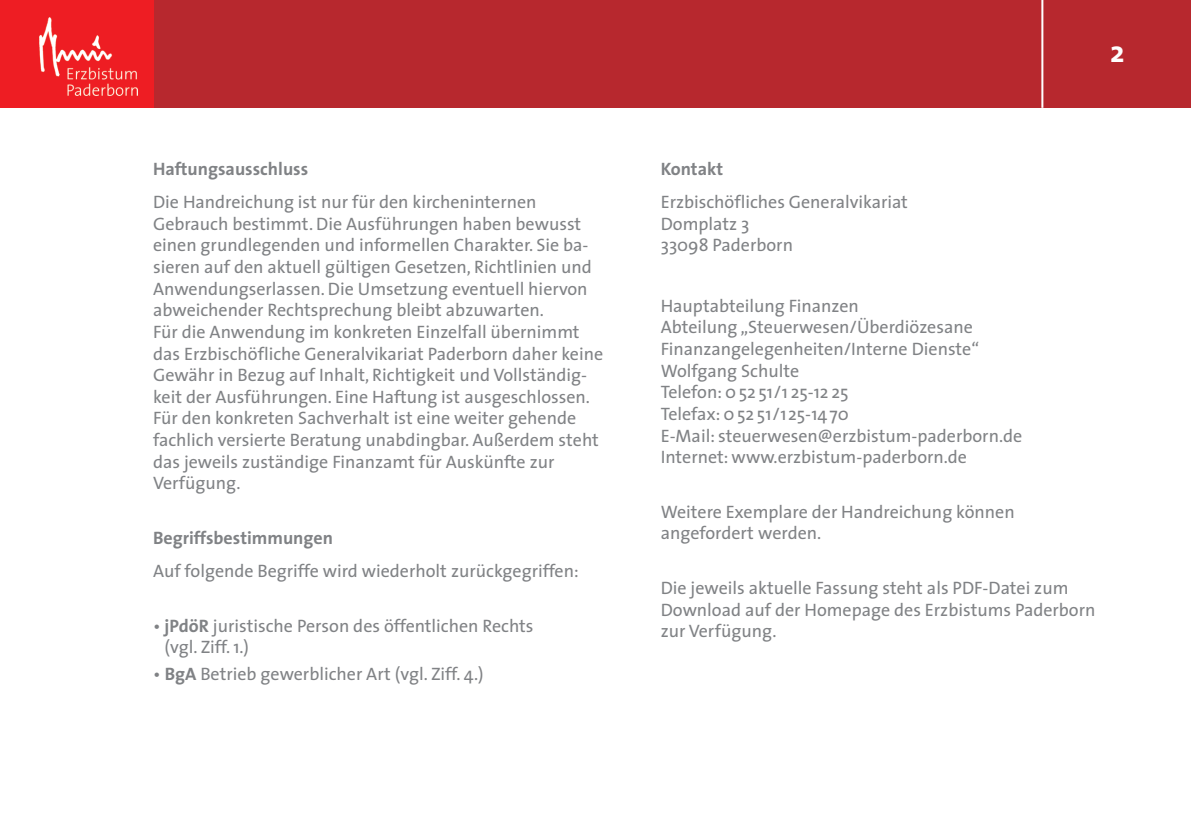
<style>
.page{position:relative;width:1191px;height:840px;background:#fff}
.page>*{position:absolute;margin:0;border:0;box-sizing:border-box;transform-origin:0 0}
.t1{font:700 30px "The Sans";color:#fff}
.t2{font:18px/21.6px "The Sans";color:#808285}
.t3{font:700 18px "The Sans";color:#808285}
.s1{font-weight:700}
</style>
<div class="page">
<div style="left:0;top:0;width:1191px;height:108px;background:#b7282e"></div>
<div style="left:0;top:0;width:153px;height:108px;background:#ee1d23"></div>
<hr style="left:1041px;top:0;width:2px;height:108px;background:#fff">
<img style="left:40px;top:17px;width:97px;height:78px">
<p class="t3" style="left:153px;top:162px;width:157px">Haftungsausschluss</p>
<p class="t2" style="left:153px;top:193px;width:451px">Die Handreichung ist nur für den kircheninternen Gebrauch bestimmt. Die Ausführungen haben bewusst einen grundlegenden und informellen Charakter. Sie ba&shy;sieren auf den aktuell gültigen Gesetzen, Richtlinien und Anwendungserlassen. Die Umsetzung eventuell hiervon abweichender Rechtsprechung bleibt abzuwarten.<br>Für die Anwendung im konkreten Einzelfall übernimmt das Erz bischöfliche Generalvikariat Paderborn daher keine Gewähr in Bezug auf Inhalt, Richtigkeit und Vollständig&shy;keit der Ausführungen. Eine Haftung ist ausgeschlossen.<br>Für den konkreten Sachverhalt ist eine weiter gehende fachlich versierte Beratung unabdingbar. Außerdem steht das jeweils zuständige Finanzamt für Auskünfte zur Verfügung.</p>
<p class="t3" style="left:153px;top:530px;width:181px">Begriffsbestimmungen</p>
<p class="t2" style="left:153px;top:561px;width:427px">Auf folgende Begriffe wird wiederholt zurückgegriffen:</p>
<p class="t2" style="left:165px;top:616px;width:370px;text-indent:-12px">• <span class="s1">jPdöR</span> juristische Person des öffentlichen Rechts (vgl. Ziff. 1.)</p>
<p class="t2" style="left:153px;top:665px;width:332px">• <span class="s1">BgA</span> Betrieb gewerblicher Art (vgl. Ziff. 4.)</p>
<h1 class="t1" style="left:1110px;top:40px;width:16px">2</h1>
<p class="t3" style="left:660px;top:162px;width:64px">Kontakt</p>
<p class="t2" style="left:660px;top:193px;width:249px">Erzbischöfliches Generalvikariat<br>Domplatz 3<br>33098 Paderborn</p>
<p class="t2" style="left:660px;top:296px;width:363px">Hauptabteilung Finanzen<br>Abteilung „Steuerwesen/Überdiözesane Finanzangelegenheiten/Interne Dienste“ Wolfgang Schulte<br>Telefon: 0 52 51/1 25-12 25<br>Telefax: 0 52 51/125-14 70<br>E-Mail: steuerwesen@erzbistum-paderborn.de Internet: www.erzbistum-paderborn.de</p>
<p class="t2" style="left:660px;top:502px;width:355px">Weitere Exemplare der Handreichung können angefordert werden.</p>
<p class="t2" style="left:660px;top:578px;width:436px">Die jeweils aktuelle Fassung steht als PDF-Datei zum<br>Download auf der Homepage des Erzbistums Paderborn zur Verfügung.</p>
</div>
